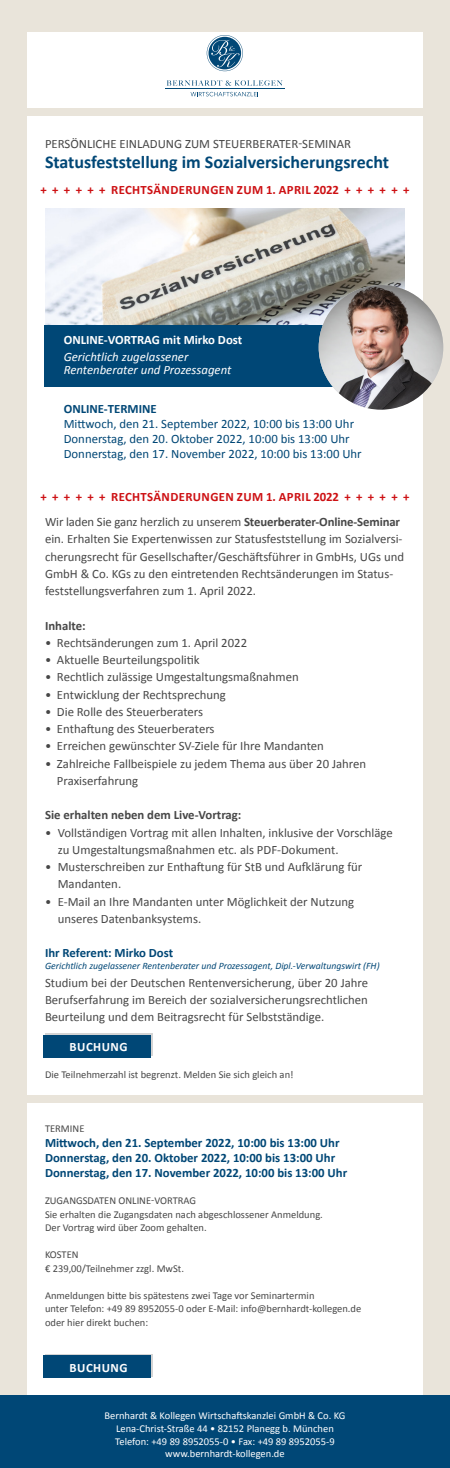
<style>
.page{position:relative;width:450px;height:1468px;background:#fff}
.page>*{position:absolute;margin:0;border:0;box-sizing:border-box;transform-origin:0 0}
.t1{font:700 18px "Calibri";color:#004776}
.t2{font:12.75px/17.2px "Calibri";color:#474747}
.t3{font:700 12.75px/15px "Calibri";color:#004776}
.t4{font:12.75px/15px "Calibri";color:#004776}
.t5{font:700 12.75px "Calibri";letter-spacing:.03em;color:#cd1013}
.t6{font:italic 12.75px/12.8px "Calibri";color:#fff}
.t7{font:700 12.75px "Calibri";color:#474747}
.t8{font:700 12.75px "Calibri";color:#fff}
.t9{font:700 12.75px "Calibri";letter-spacing:.04em;color:#fff}
.t10{font:10.5px/13.5px "Calibri";color:#474747}
.t11{font:10.5px/12.8px "Calibri";color:#fff;text-align:center}
.t12{font:italic 9.75px "Calibri";color:#004776}
.s1{font-weight:700}
</style>
<div class="page">
<div style="left:0;top:0;width:450px;height:1426px;background:#e9e4da"></div>
<div style="left:27px;top:32px;width:396px;height:1390px;background:#fff"></div>
<div style="left:20px;top:108px;width:410px;height:8px;background:#e9e4da"></div>
<img style="left:45px;top:209px;width:360px;height:116px">
<svg style="left:167px;top:80px;width:116px;height:6px"></svg>
<svg style="left:207px;top:35px;width:36px;height:36px"></svg>
<svg style="left:191px;top:92px;width:67px;height:4px"></svg>
<hr style="left:165px;top:89px;width:119px;height:1px;background:#004776">
<div style="left:17px;top:1096px;width:411px;height:7px;background:#e9e4da"></div>
<div style="left:0;top:1396px;width:450px;height:72px;background:#004776"></div>
<div style="left:44px;top:325px;width:351px;height:62px;background:#004776"></div>
<div style="left:45px;top:1033px;width:107px;height:23px;background:#d4d4d4"></div>
<div style="left:44px;top:1035px;width:107px;height:22px;background:#004776"></div>
<div style="left:45px;top:1354px;width:107px;height:22px;background:#d4d4d4"></div>
<div style="left:44px;top:1355px;width:107px;height:23px;background:#004776"></div>
<img style="left:319px;top:285px;width:124px;height:125px;border-radius:62px">
<p class="t2" style="left:45px;top:135px;width:308px">PERSÖNLICHE EINLADUNG ZUM STEUERBERATER-SEMINAR</p>
<h1 class="t1" style="left:45px;top:151px;width:346px">Statusfeststellung im Sozialversicherungsrecht</h1>
<p class="t5" style="left:41px;top:182px;width:370px">+ + + + + + RECHTSÄNDERUNGEN ZUM 1. APRIL 2022 + + + + + +</p>
<p class="t8" style="left:64px;top:332px;width:180px">ONLINE-VORTRAG mit Mirko Dost</p>
<p class="t6" style="left:64px;top:350px;width:169px">Gerichtlich zugelassener<br>Rentenberater und Prozessagent</p>
<p class="t3" style="left:64px;top:401px;width:94px">ONLINE-TERMINE</p>
<p class="t4" style="left:64px;top:416px;width:299px">Mittwoch, den 21. September 2022, 10:00 bis 13:00 Uhr<br>Donnerstag, den 20. Oktober 2022, 10:00 bis 13:00 Uhr<br>Donnerstag, den 17. November 2022, 10:00 bis 13:00 Uhr</p>
<p class="t5" style="left:41px;top:488px;width:370px">+ + + + + + RECHTSÄNDERUNGEN ZUM 1. APRIL 2022 + + + + + +</p>
<p class="t2" style="left:45px;top:512px;width:361px">Wir laden Sie ganz herzlich zu unserem <span class="s1">Steuerberater-Online-Seminar </span>ein. Erhalten Sie Expertenwissen zur Statusfeststellung im Sozialversi&shy;cherungsrecht für Gesellschafter/Geschäftsführer in GmbHs, UGs und GmbH &amp; Co. KGs zu den eintretenden Rechtsänderungen im Status&shy;feststellungsverfahren zum 1. April 2022.</p>
<p class="t7" style="left:45px;top:617px;width:42px">Inhalte:</p>
<p class="t2" style="left:45px;top:633px;width:204px">• Rechtsänderungen zum 1. April 2022</p>
<p class="t2" style="left:45px;top:650px;width:156px">• Aktuelle Beurteilungspolitik</p>
<p class="t2" style="left:45px;top:668px;width:255px">• Rechtlich zulässige Umgestaltungsmaßnahmen</p>
<p class="t2" style="left:45px;top:685px;width:182px">• Entwicklung der Rechtsprechung</p>
<p class="t2" style="left:45px;top:702px;width:160px">• Die Rolle des Steuerberaters</p>
<p class="t2" style="left:45px;top:719px;width:171px">• Enthaftung des Steuerberaters</p>
<p class="t2" style="left:45px;top:737px;width:280px">• Erreichen gewünschter SV-Ziele für Ihre Mandanten</p>
<p class="t2" style="left:57px;top:754px;width:311px;text-indent:-12px">• Zahlreiche Fallbeispiele zu jedem Thema aus über 20 Jahren<br>Praxiserfahrung</p>
<p class="t7" style="left:45px;top:807px;width:198px">Sie erhalten neben dem Live-Vortrag:</p>
<p class="t2" style="left:58px;top:823px;width:337px;text-indent:-13px">• Vollständigen Vortrag mit allen Inhalten, inklusive der Vorschläge zu Umgestaltungsmaßnahmen etc. als PDF-Dokument.</p>
<p class="t2" style="left:58px;top:857px;width:306px;text-indent:-13px">• Musterschreiben zur Enthaftung für StB und Aufklärung für<br>Mandanten.</p>
<p class="t2" style="left:58px;top:892px;width:298px;text-indent:-13px">• E-Mail an Ihre Mandanten unter Möglichkeit der Nutzung unseres Datenbanksystems.</p>
<p class="t3" style="left:45px;top:945px;width:130px">Ihr Referent: Mirko Dost</p>
<p class="t12" style="left:45px;top:960px;width:336px">Gerichtlich zugelassener Rentenberater und Prozessagent, Dipl.-Verwaltungswirt (FH)</p>
<p class="t2" style="left:45px;top:973px;width:325px;text-align:justify">Studium bei der Deutschen Rentenversicherung, über 20 Jahre Berufserfahrung im Bereich der sozialversicherungsrechtlichen Beurteilung und dem Beitragsrecht für Selbstständige.</p>
<p class="t9" style="left:70px;top:1039px;width:60px">BUCHUNG</p>
<p class="t10" style="left:45px;top:1067px;width:250px">Die Teilnehmerzahl ist begrenzt. Melden Sie sich gleich an!</p>
<p class="t10" style="left:45px;top:1121px;width:41px">TERMINE</p>
<p class="t3" style="left:45px;top:1135px;width:304px">Mittwoch, den 21. September 2022, 10:00 bis 13:00 Uhr<br>Donnerstag, den 20. Oktober 2022, 10:00 bis 13:00 Uhr<br>Donnerstag, den 17. November 2022, 10:00 bis 13:00 Uhr</p>
<p class="t10" style="left:45px;top:1193px;width:279px">ZUGANGSDATEN ONLINE-VORTRAG<br>Sie erhalten die Zugangsdaten nach abgeschlossener Anmeldung.<br>Der Vortrag wird über Zoom gehalten.</p>
<p class="t10" style="left:45px;top:1247px;width:141px">KOSTEN<br>€ 239,00/Teilnehmer zzgl. MwSt.</p>
<p class="t10" style="left:45px;top:1288px;width:318px">Anmeldungen bitte bis spätestens zwei Tage vor Seminartermin<br>unter Telefon: +49 89 8952055-0 oder E-Mail: info@bernhardt-kollegen.de oder hier direkt buchen:</p>
<p class="t9" style="left:70px;top:1359px;width:60px">BUCHUNG</p>
<p class="t11" style="left:105px;top:1409px;width:242px">Bernhardt &amp; Kollegen Wirtschaftskanzlei GmbH &amp; Co. KG Lena-Christ-Straße 44 • 82152 Planegg b. München Telefon: +49 89 8952055-0 • Fax: +49 89 8952055-9 www.bernhardt-kollegen.de</p>
</div>
